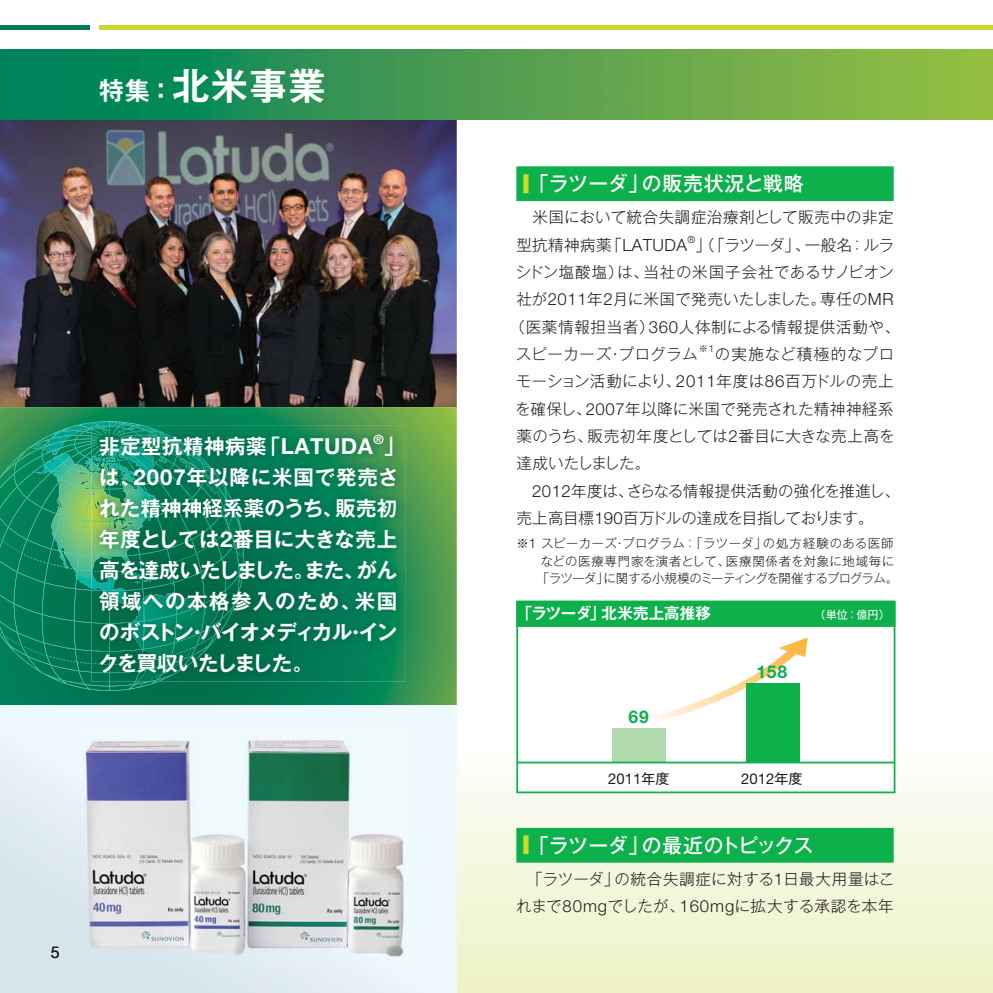
<style>
.page{position:relative;width:993px;height:993px;background:#fff}
.page>*{position:absolute;margin:0;border:0;box-sizing:border-box;transform-origin:0 0}
.t1{font:37.27px "Gothic MB101 Pro De Bold 90 pv RKSJ H";color:#fff}
.t2{font:20.47px/31px "Gothic MB101 Pro De Bold 90 pv RKSJ H";letter-spacing:.005em;color:#fff}
.t3{font:20.47px "Gothic MB101 Pro De Bold 90 pv RKSJ H";letter-spacing:.025em;color:#fff}
.t4{font:19.78px "Gothic MB101 Pro Medium 90 pv RKSJ H";letter-spacing:-.015em;color:#fff}
.t5{font:19.78px "Gothic MB101 Pro Medium 90 pv RKSJ H";letter-spacing:.03em;color:#fff}
.t6{font:700 17.5px "Helvetica Neue";color:#0cb14b}
.t7{font:16.1px "Helvetica Neue LT Std";color:#231f20}
.t8{font:15.58px/27.3px "Gothic MB101 Pro Light 90 pv RKSJ H";letter-spacing:.02em;color:#231f20}
.t9{font:15.58px/27.3px "Gothic MB101 Pro Light 90 pv RKSJ H";letter-spacing:-.015em;color:#231f20}
.t10{font:15.58px "Gothic MB101 Pro Light 90 pv RKSJ H";letter-spacing:.045em;color:#231f20}
.t11{font:15.58px "Gothic MB101 Pro Light 90 pv RKSJ H";letter-spacing:-.025em;color:#231f20}
.t12{font:15.58px "Gothic MB101 Pro De Bold 90 pv RKSJ H";color:#fff}
.t13{font:15.58px "Gothic MB101 Pro Light 90 pv RKSJ H";letter-spacing:.04em;color:#231f20}
.t14{font:14.88px "Helvetica Neue LT Std";color:#231f20}
.t15{font:700 12.95px "Helvetica Neue LT Std";color:#fff}
.t16{font:12.42px "Gothic MB101 Pro Light 90 pv RKSJ H";letter-spacing:.015em;color:#231f20}
.t17{font:12.42px "Gothic MB101 Pro Light 90 pv RKSJ H";letter-spacing:-.04em;color:#231f20}
.t18{font:12.42px "Gothic MB101 Pro Light 90 pv RKSJ H";letter-spacing:.05em;color:#231f20}
.t19{font:11.2px "Gothic MB101 Pro Regular 90 pv RKSJ H";color:#fff}
.t20{font:300 9.8px "Helvetica Neue LT Std";color:#231f20}
.t21{font:9.1px "Gothic MB101 Pro Light 90 pv RKSJ H";color:#231f20}
.s1{font-size:24.85px}
.s2{font-family:"Helvetica Neue LT Std";font-weight:700;font-size:22.05px}
.s3{font-family:"Gothic MB101 Pro Light 90 pv RKSJ H";font-size:21.88px;color:#cadb2a}
.s4{font-family:"Helvetica Neue LT Std";font-weight:300;font-size:16.8px}
.s5{font-family:"Helvetica Neue LT Std";font-weight:300;font-size:9.8px}
.s6{font-family:"Helvetica Neue LT Std";font-weight:300;font-size:13.47px}
.s7{font-family:"Gothic MB101 Pro Regular 90 pv RKSJ H";font-size:14px}
</style>
<div class="page">
<div style="left:456px;top:744px;width:536px;height:248px;background:linear-gradient(to bottom,#fdfefb,#ecf2c4)"></div>
<div style="left:516px;top:166px;width:377px;height:35px;background:#0cb14b"></div>
<div style="left:516px;top:827px;width:377px;height:35px;background:#0cb14b"></div>
<svg style="left:0;top:704px;width:456px;height:288px;background:#e3eff4"></svg>
<img style="left:82px;top:726px;width:328px;height:237px">
<img style="left:0;top:119px;width:456px;height:288px">
<div style="left:0;top:25px;width:89px;height:5px;background:#008059"></div>
<img style="left:0;top:50px;width:992px;height:69px">
<div style="left:99px;top:25px;width:893px;height:5px;background:#cadb2a"></div>
<svg style="left:0;top:407px;width:456px;height:297px;background:#369351"></svg>
<img style="left:244px;top:426px;width:161px;height:255px">
<svg style="left:0;top:421px;width:244px;height:267px;background:#188d63"></svg>
<img style="left:91px;top:444px;width:51px;height:79px">
<img style="left:91px;top:523px;width:51px;height:38px">
<img style="left:91px;top:561px;width:51px;height:41px">
<img style="left:91px;top:602px;width:51px;height:79px">
<img style="left:142px;top:426px;width:102px;height:255px">
<div style="left:517px;top:601px;width:377px;height:191px;background:#fff"></div>
<div style="left:516px;top:600px;width:379px;height:193px;border:2px solid #0cb14b"></div>
<div style="left:517px;top:601px;width:377px;height:25px;background:#0cb14b"></div>
<div style="left:516px;top:600px;width:379px;height:26px;border:2px solid #0cb14b"></div>
<svg style="left:653px;top:638px;width:154px;height:97px"></svg>
<div style="left:745px;top:683px;width:54px;height:79px;background:#0cb14b"></div>
<div style="left:612px;top:727px;width:53px;height:35px;background:#b0daae"></div>
<hr style="left:517px;top:761px;width:377px;height:2px;background:#0cb14b">
<h1 class="t1" style="left:99px;top:72px;width:228px"><span class="s1">特集：</span>北米事業</h1>
<h2 class="t3" style="left:99px;top:438px;width:275px">非定型抗精神病薬「<span class="s2">LATUDA</span></h2>
<p class="t15" style="left:373px;top:432px;width:12px">®</p>
<h2 class="t2" style="left:98px;top:433px;width:308px;text-indent:286px">」は、<span class="s2">2007</span>年以降に米国で発売された精神神経系薬のうち、販売初年度としては<span class="s2">2</span>番目に大きな売上高を達成いたしました。また、がん領域への本格参入のため、米国のボストン・バイオメディカル・インクを買収いたしました。</h2>
<p class="t7" style="left:51px;top:946px;width:10px">5</p>
<p class="t5" style="left:523px;top:176px;width:282px"><span class="s3">■</span>「ラツーダ」の販売状況と戦略</p>
<p class="t8" style="left:516px;top:206px;width:379px">　米国において統合失調症治療剤として販売中の非定型抗精神病薬「<span class="s4">LATUDA</span></p>
<p class="t20" style="left:687px;top:236px;width:9px">®</p>
<p class="t11" style="left:695px;top:239px;width:200px">」（「ラツーダ」、一般名：ルラ</p>
<p class="t8" style="left:515px;top:260px;width:380px">シドン塩酸塩）は、当社の米国子会社であるサノビオン</p>
<p class="t8" style="left:516px;top:288px;width:379px">社が<span class="s4">2011</span>年<span class="s4">2</span>月に米国で発売いたしました。専任の<span class="s4">MR</span></p>
<p class="t10" style="left:509px;top:321px;width:392px">（医薬情報担当者）<span class="s4">360</span>人体制による情報提供活動や、</p>
<p class="t13" style="left:515px;top:348px;width:183px">スピーカーズ・プログラム</p>
<p class="t21" style="left:698px;top:345px;width:17px">※<span class="s5">1</span></p>
<p class="t8" style="left:515px;top:342px;width:381px;text-align:justify;text-indent:199px">の実施など積極的なプロモーション活動により、<span class="s4">2011</span>年度は<span class="s4">86</span>百万ドルの売上を確保し、<span class="s4">2007</span>年以降に米国で発売された精神神経系薬のうち、販売初年度としては<span class="s4">2</span>番目に大きな売上高を達成いたしました。</p>
<p class="t9" style="left:516px;top:479px;width:385px;text-indent:16px"><span class="s4">2012</span>年度は、さらなる情報提供活動の強化を推進し、売上高目標<span class="s4">190</span>百万ドルの達成を目指しております。</p>
<p class="t16" style="left:516px;top:539px;width:379px">※<span class="s6">1</span> スピーカーズ・プログラム：「ラツーダ」の処方経験のある医師</p>
<p class="t18" style="left:540px;top:556px;width:355px">などの医療専門家を演者として、医療関係者を対象に地域毎に</p>
<p class="t17" style="left:536px;top:573px;width:363px">「ラツーダ」に関する小規模のミーティングを開催するプログラム。</p>
<p class="t12" style="left:517px;top:607px;width:195px">「ラツーダ」北米売上高推移</p>
<p class="t19" style="left:814px;top:610px;width:77px">（単位：億円）</p>
<p class="t6" style="left:628px;top:709px;width:22px">69</p>
<p class="t6" style="left:756px;top:665px;width:32px">158</p>
<p class="t14" style="left:608px;top:772px;width:63px">2011<span class="s7">年度</span></p>
<p class="t14" style="left:741px;top:772px;width:63px">2012<span class="s7">年度</span></p>
<p class="t4" style="left:523px;top:837px;width:291px"><span class="s3">■</span>「ラツーダ」の最近のトピックス</p>
<p class="t8" style="left:516px;top:867px;width:379px;text-align:right">「ラツーダ」の統合失調症に対する<span class="s4">1</span>日最大用量はこれまで<span class="s4">80mg</span>でしたが、<span class="s4">160mg</span>に拡大する承認を本年</p>
</div>
